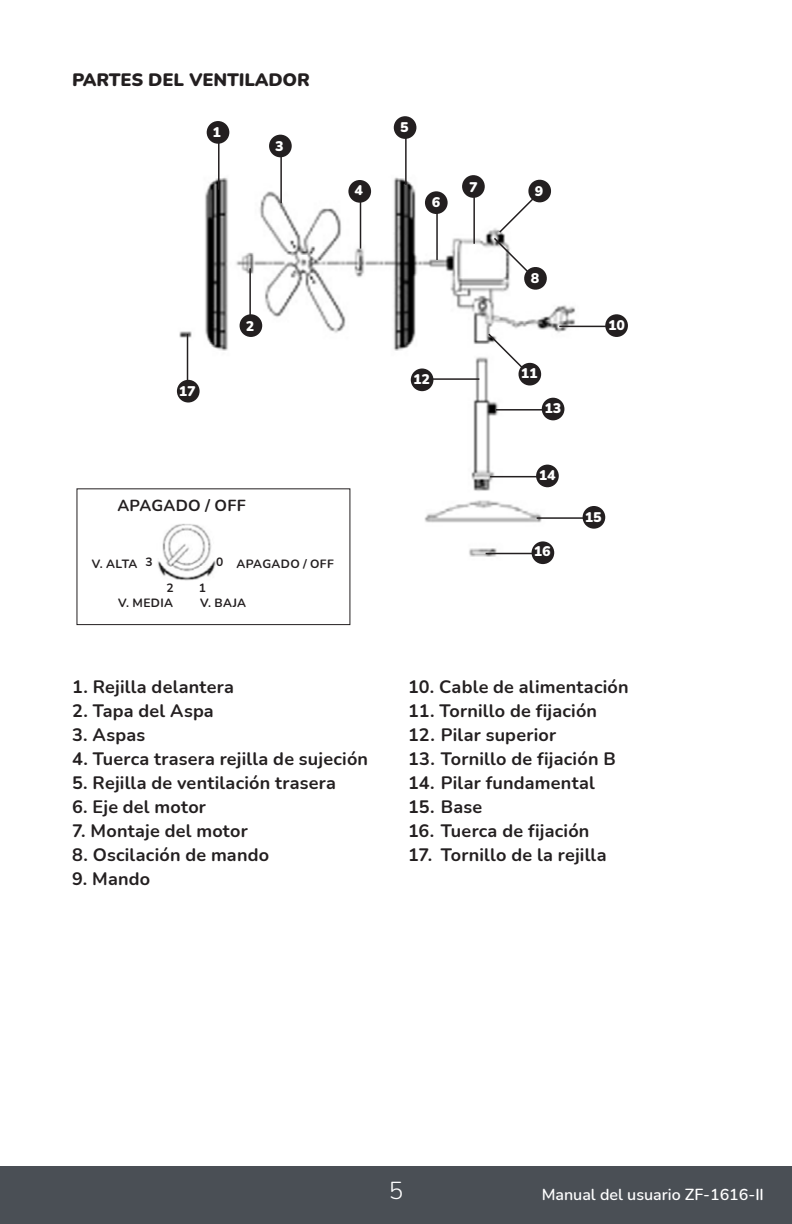
<style>
.page{position:relative;width:792px;height:1224px;background:#fff}
.page>*{position:absolute;margin:0;border:0;box-sizing:border-box;transform-origin:0 0}
.t1{font:300 24px "Nunito";color:#fff}
.t2{font:700 18px "Nunito";letter-spacing:.01em;color:#231f20}
.t3{font:900 18px "Nunito";color:#231f20}
.t4{font:600 16px "Nunito";color:#fff}
.t5{font:700 16px "Nunito";letter-spacing:.02em;color:#231f20}
.t6{font:900 14px "Nunito";color:#fff}
.t7{font:700 12px "Nunito";letter-spacing:.03em;color:#231f20}
</style>
<div class="page">
<div style="left:0;top:1166px;width:792px;height:58px;background:#4a4f55"></div>
<img style="left:176px;top:175px;width:452px;height:404px">
<hr style="left:218px;top:132px;width:2px;height:58px;background:#231f20">
<div style="left:207px;top:121px;width:22px;height:23px;background:#231f20;border-radius:50%"></div>
<hr style="left:280px;top:146px;width:2px;height:57px;background:#231f20">
<div style="left:269px;top:135px;width:23px;height:22px;background:#231f20;border-radius:50%"></div>
<hr style="left:360px;top:191px;width:1px;height:58px;background:#231f20">
<div style="left:348px;top:180px;width:23px;height:23px;background:#231f20;border-radius:50%"></div>
<hr style="left:405px;top:128px;width:2px;height:57px;background:#231f20">
<div style="left:394px;top:116px;width:22px;height:23px;background:#231f20;border-radius:50%"></div>
<hr style="left:436px;top:203px;width:2px;height:57px;background:#231f20">
<div style="left:425px;top:191px;width:23px;height:23px;background:#231f20;border-radius:50%"></div>
<hr style="left:473px;top:186px;width:2px;height:58px;background:#231f20">
<div style="left:462px;top:175px;width:23px;height:23px;background:#231f20;border-radius:50%"></div>
<svg style="left:492px;top:179px;width:60px;height:112px"></svg>
<svg style="left:487px;top:332px;width:55px;height:55px"></svg>
<hr style="left:422px;top:378px;width:57px;height:2px;background:#231f20">
<div style="left:411px;top:369px;width:22px;height:22px;background:#231f20;border-radius:50%"></div>
<hr style="left:496px;top:409px;width:57px;height:2px;background:#231f20">
<div style="left:542px;top:398px;width:22px;height:22px;background:#231f20;border-radius:50%"></div>
<hr style="left:490px;top:476px;width:57px;height:1px;background:#231f20">
<div style="left:536px;top:465px;width:23px;height:22px;background:#231f20;border-radius:50%"></div>
<hr style="left:537px;top:517px;width:57px;height:2px;background:#231f20">
<div style="left:583px;top:506px;width:22px;height:23px;background:#231f20;border-radius:50%"></div>
<hr style="left:486px;top:553px;width:57px;height:1px;background:#231f20">
<div style="left:532px;top:541px;width:22px;height:23px;background:#231f20;border-radius:50%"></div>
<hr style="left:559px;top:326px;width:58px;height:1px;background:#231f20">
<div style="left:605px;top:314px;width:23px;height:23px;background:#231f20;border-radius:50%"></div>
<hr style="left:249px;top:268px;width:2px;height:58px;background:#231f20">
<div style="left:240px;top:314px;width:22px;height:23px;background:#231f20;border-radius:50%"></div>
<hr style="left:187px;top:334px;width:1px;height:57px;background:#231f20">
<div style="left:177px;top:380px;width:23px;height:23px;background:#231f20;border-radius:50%"></div>
<img style="left:157px;top:520px;width:62px;height:61px">
<div style="left:76px;top:488px;width:274px;height:137px;border:1px solid #231f20"></div>
<p class="t3" style="left:72px;top:67px;width:240px">PARTES DEL VENTILADOR</p>
<p class="t6" style="left:212px;top:122px;width:10px">1</p>
<p class="t6" style="left:275px;top:136px;width:10px">3</p>
<p class="t6" style="left:355px;top:180px;width:10px">4</p>
<p class="t6" style="left:179px;top:381px;width:19px">17</p>
<p class="t6" style="left:246px;top:316px;width:10px">2</p>
<p class="t5" style="left:117px;top:494px;width:130px">APAGADO / OFF</p>
<p class="t7" style="left:92px;top:555px;width:47px">V. ALTA</p>
<p class="t7" style="left:145px;top:554px;width:9px">3</p>
<p class="t7" style="left:166px;top:579px;width:9px">2</p>
<p class="t7" style="left:199px;top:579px;width:9px">1</p>
<p class="t7" style="left:216px;top:554px;width:9px">0</p>
<p class="t7" style="left:236px;top:555px;width:99px">APAGADO / OFF</p>
<p class="t7" style="left:118px;top:595px;width:57px">V. MEDIA</p>
<p class="t7" style="left:200px;top:595px;width:48px">V. BAJA</p>
<p class="t2" style="left:72px;top:674px;width:163px">1. Rejilla delantera</p>
<p class="t2" style="left:72px;top:698px;width:143px">2. Tapa del Aspa</p>
<p class="t2" style="left:72px;top:722px;width:75px">3. Aspas</p>
<p class="t2" style="left:72px;top:746px;width:298px">4. Tuerca trasera rejilla de sujeción</p>
<p class="t2" style="left:72px;top:770px;width:265px">5. Rejilla de ventilación trasera</p>
<p class="t2" style="left:72px;top:794px;width:135px">6. Eje del motor</p>
<p class="t2" style="left:72px;top:818px;width:177px">7. Montaje del motor</p>
<p class="t2" style="left:72px;top:842px;width:199px">8. Oscilación de mando</p>
<p class="t2" style="left:72px;top:866px;width:80px">9. Mando</p>
<p class="t6" style="left:400px;top:117px;width:10px">5</p>
<p class="t6" style="left:432px;top:192px;width:10px">6</p>
<p class="t6" style="left:413px;top:369px;width:19px">12</p>
<p class="t6" style="left:469px;top:177px;width:10px">7</p>
<p class="t6" style="left:535px;top:181px;width:10px">9</p>
<p class="t6" style="left:531px;top:268px;width:10px">8</p>
<p class="t6" style="left:521px;top:364px;width:19px">11</p>
<p class="t6" style="left:545px;top:398px;width:19px">13</p>
<p class="t6" style="left:539px;top:465px;width:19px">14</p>
<p class="t6" style="left:534px;top:542px;width:19px">16</p>
<p class="t6" style="left:608px;top:315px;width:19px">10</p>
<p class="t6" style="left:585px;top:507px;width:19px">15</p>
<p class="t2" style="left:408px;top:674px;width:222px">10. Cable de alimentación</p>
<p class="t2" style="left:408px;top:698px;width:191px">11. Tornillo de fijación</p>
<p class="t2" style="left:408px;top:722px;width:150px">12. Pilar superior</p>
<p class="t2" style="left:408px;top:746px;width:209px">13. Tornillo de fijación B</p>
<p class="t2" style="left:408px;top:770px;width:188px">14. Pilar fundamental</p>
<p class="t2" style="left:408px;top:794px;width:76px">15. Base</p>
<p class="t2" style="left:408px;top:818px;width:183px">16. Tuerca de fijación</p>
<p class="t2" style="left:408px;top:842px;width:200px">17. Tornillo de la rejilla</p>
<h1 class="t1" style="left:389px;top:1174px;width:16px">5</h1>
<p class="t4" style="left:542px;top:1183px;width:224px">Manual del usuario ZF-1616-II</p>
</div>
